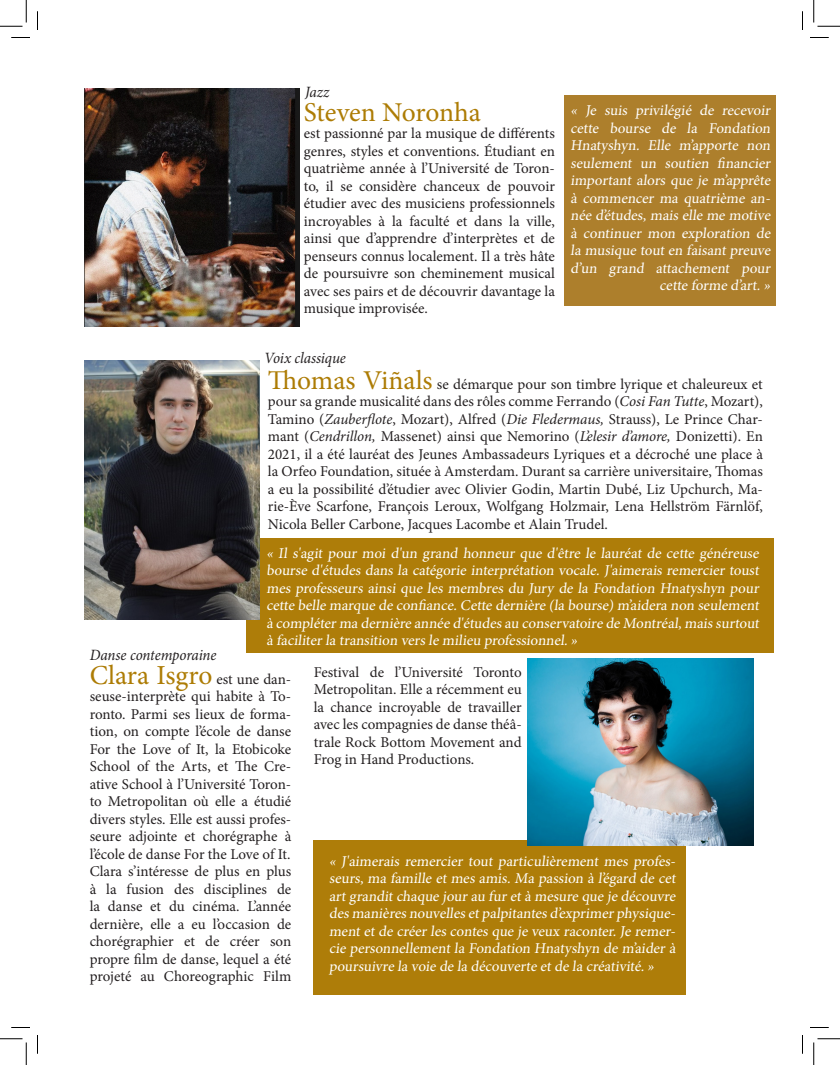
<style>
.page{position:relative;width:840px;height:1065px;background:#fff}
.page>*{position:absolute;margin:0;border:0;box-sizing:border-box;transform-origin:0 0}
.t1{font:27.5px "Minion Pro";color:#ad7c05}
.t2{font:27.25px "Minion Pro";letter-spacing:-.01em;color:#ad7c05}
.t3{font:italic 15.75px "Minion Pro";letter-spacing:-.01em;color:#231f20;scale:.95 1}
.t4{font:15px/17.5px "Minion Pro";color:#231f20;text-align:justify}
.t5{font:15px/17.5px "Minion Pro";letter-spacing:-.005em;color:#fff;text-align:justify}
.s1{font-size:27.25px;color:#ad7c05}
.s2{font-style:italic}
.s3{font-size:15px;color:#231f20}
</style>
<div class="page">
<div style="left:564px;top:95px;width:212px;height:211px;background:#ad7f2c"></div>
<img style="left:85px;top:88px;width:215px;height:239px">
<div style="left:246px;top:538px;width:528px;height:115px;background:#ae7d09"></div>
<img style="left:84px;top:360px;width:176px;height:260px">
<div style="left:313px;top:840px;width:373px;height:155px;background:#ae7d09"></div>
<img style="left:527px;top:658px;width:226px;height:187px">
<svg style="left:11px;top:37px;width:19px;height:1px"></svg>
<svg style="left:810px;top:37px;width:19px;height:1px"></svg>
<svg style="left:11px;top:1027px;width:19px;height:1px"></svg>
<svg style="left:810px;top:1027px;width:19px;height:1px"></svg>
<svg style="left:37px;top:11px;width:1px;height:19px"></svg>
<svg style="left:37px;top:1035px;width:1px;height:19px"></svg>
<svg style="left:802px;top:11px;width:1px;height:19px"></svg>
<svg style="left:802px;top:1035px;width:1px;height:19px"></svg>
<svg style="left:0;top:0;width:27px;height:27px"></svg>
<svg style="left:0;top:1039px;width:27px;height:26px"></svg>
<svg style="left:814px;top:0;width:26px;height:27px"></svg>
<svg style="left:814px;top:1039px;width:26px;height:26px"></svg>
<p class="t3" style="left:305px;top:81px;width:27px">Jazz</p>
<p class="t2" style="left:304px;top:94px;width:179px">Steven Noronha</p>
<p class="t4" style="left:304px;top:125px;width:253px">est passionné par la musique de différents genres, styles et conventions. Étudiant en quatrième année à l’Université de Toron&shy;to, il se considère chanceux de pouvoir étudier avec des musiciens professionnels incroyables à la faculté et dans la ville, ainsi que d’apprendre d’interprètes et de penseurs connus localement. Il a très hâte de poursuivre son cheminement musical avec ses pairs et de découvrir davantage la musique improvisée.</p>
<p class="t3" style="left:264px;top:347px;width:87px">Voix classique</p>
<p class="t5" style="left:571px;top:102px;width:204px;text-align:right">« Je suis privilégié de recevoir cette bourse de la Fondation<br>Hnatyshyn. Elle m’apporte non seulement un soutien financier important alors que j e m’apprête à commencer ma quatrième an&shy;née d’études, mais elle me motive à continuer mon exploration de la musique tout en faisant preuve d’un grand attachement pour cette forme d’art. »</p>
<p class="t4" style="left:268px;top:375px;width:497px"><span class="s1">Thomas Viñals</span> se démarque pour son timbre lyrique et chaleureux et pour sa grande musicalité dans des rôles comme Ferrando (<span class="s2">Cosi Fan Tutte</span>, Mozart), Tamino (<span class="s2">Zauberflote</span>, Mozart), Alfred (<span class="s2">Die Fledermaus,</span> Strauss), Le Prince Char&shy;mant (<span class="s2">Cendrillon,</span> Massenet) ainsi que Nemorino (<span class="s2">L’elesir d’amore,</span> Donizetti). En 2021, il a été lauréat des Jeunes Ambassadeurs Lyriques et a décroché une place à la Orfeo Foundation, située à Amsterdam. Durant sa carrière universitaire, Thomas a eu la possibilité d’étudier avec Olivier Godin, Martin Dubé, Liz Upchurch, Ma&shy;rie-Ève Scarfone, François Leroux, Wolfgang Holzmair, Lena Hellström Färnlöf, Nicola Beller Carbone, Jacques Lacombe et Alain Trudel.</p>
<p class="t5" style="left:266px;top:544px;width:497px">« Il s'agit pour moi d'un grand honneur que d'être le lauréat de cette généreuse bourse d'études dans la catégorie interprétation vocale. J'aimerais remercier toust mes professeurs ainsi que les membres du Jury de la Fondation Hnatyshyn pour cette belle marque de confiance.Cette dernière (la bourse) m’aidera non seulement à compléter ma dernière année d'études au conservatoire de Montréal,mais surtout à faciliter la transition vers le milieu professionnel. »</p>
<p class="t3" style="left:90px;top:645px;width:135px">Danse contemporaine</p>
<p class="t1" style="left:90px;top:657px;width:203px">Clara Isgro <span class="s3">est une dan-</span></p>
<p class="t4" style="left:90px;top:688px;width:203px">seuse-interprète qui habite à To&shy;ronto. Parmi ses lieux de forma&shy;tion, on compte l’école de danse For the Love of It, la Etobicoke School of the Arts, et The Cre&shy;ative School à l’Université Toron&shy;to Metropolitan où elle a étudié divers styles. Elle est aussi profes&shy;seure adjointe et chorégraphe à l’école de danse For the Love of It.</p>
<p class="t4" style="left:90px;top:863px;width:203px">Clara s’intéresse de plus en plus à la fusion des disciplines de la danse et du cinéma. L’année dernière, elle a eu l’occasion de chorégraphier et de créer son propre film de danse, lequel a été projeté au Choreographic Film</p>
<p class="t5" style="left:329px;top:852px;width:351px">« J'aimerais remercier tout particulièrement mes profes&shy;seurs, ma famille et mes amis. Ma passion à l’égard de cet art grandit chaque j our au fur et à mesure que j e découvre des manières nouvelles etpalpitantes d’exprimer physique&shy;ment et de créer les contes que j e veux raconter. Je remer&shy;cie personnellement la Fondation Hnatyshyn de m’aider à poursuivre la voie de la découverte et de la créativité. »</p>
<p class="t4" style="left:314px;top:663px;width:209px">Festival de l’Université Toronto Metropolitan. Elle a récemment eu la chance incroyable de travailler avec les compagnies de danse théâ&shy;trale Rock Bottom Movement and Frog in Hand Productions.</p>
</div>
